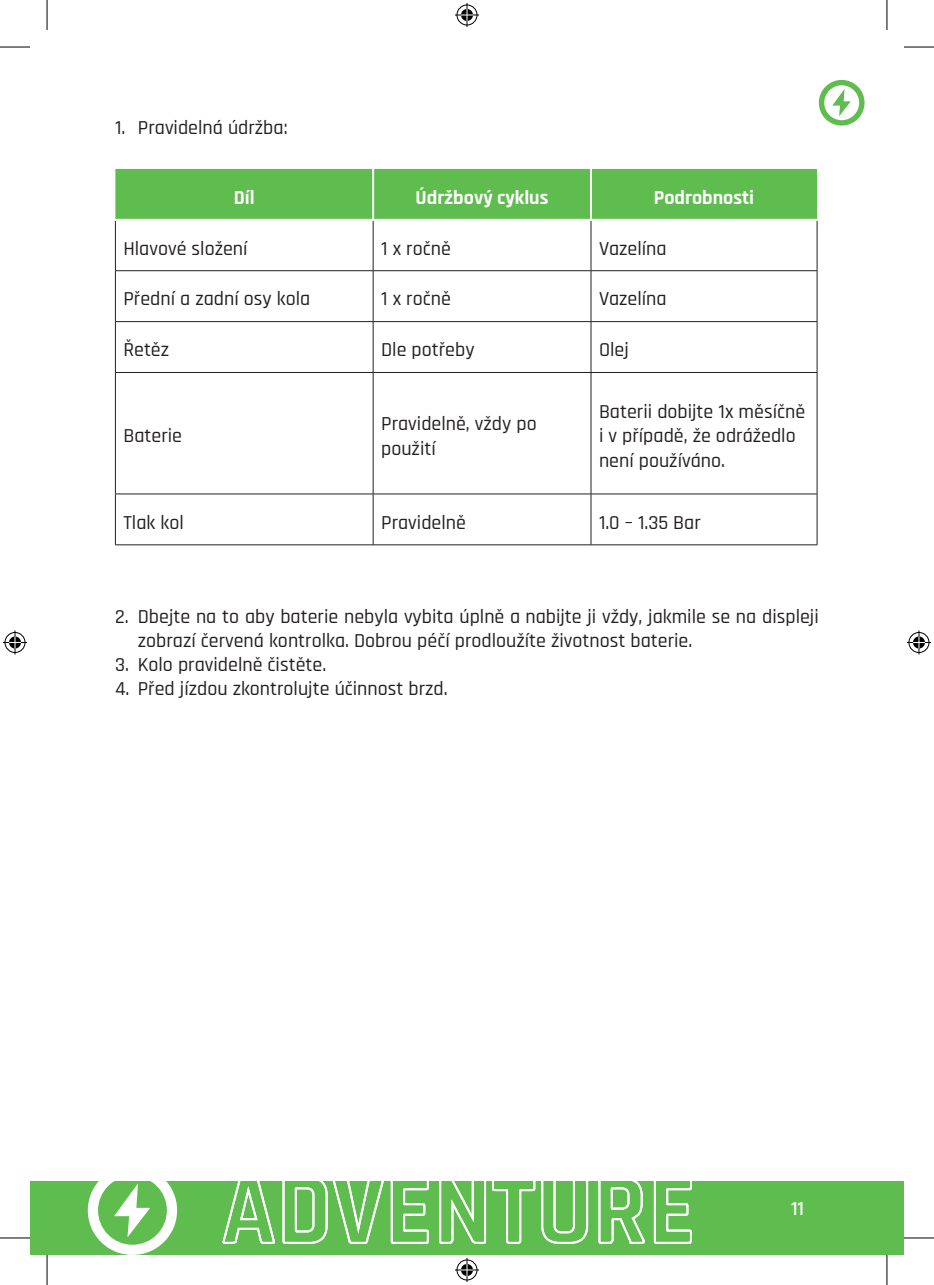
<style>
.page{position:relative;width:934px;height:1285px;background:#fff}
.page>*{position:absolute;margin:0;border:0;box-sizing:border-box;transform-origin:0 0}
.t1{font:500 20px/24px "Rajdhani";color:#231f20}
.t2{font:700 20px "Rajdhani";color:#fff}
.t3{font:600 20px "Rajdhani";color:#fff}
</style>
<div class="page">
<div style="left:115px;top:169px;width:701px;height:50px;background:#5fbc4f"></div>
<hr style="left:115px;top:221px;width:1px;height:49px;background:#231f20">
<hr style="left:372px;top:221px;width:1px;height:49px;background:#231f20">
<hr style="left:590px;top:221px;width:1px;height:49px;background:#231f20">
<hr style="left:816px;top:221px;width:1px;height:49px;background:#231f20">
<hr style="left:115px;top:270px;width:258px;height:1px;background:#231f20">
<hr style="left:115px;top:271px;width:1px;height:50px;background:#231f20">
<hr style="left:373px;top:270px;width:217px;height:1px;background:#231f20">
<hr style="left:372px;top:271px;width:1px;height:50px;background:#231f20">
<hr style="left:590px;top:270px;width:227px;height:1px;background:#231f20">
<hr style="left:590px;top:271px;width:1px;height:50px;background:#231f20">
<hr style="left:816px;top:271px;width:1px;height:50px;background:#231f20">
<hr style="left:115px;top:321px;width:258px;height:1px;background:#231f20">
<hr style="left:115px;top:322px;width:1px;height:50px;background:#231f20">
<hr style="left:373px;top:321px;width:217px;height:1px;background:#231f20">
<hr style="left:372px;top:322px;width:1px;height:50px;background:#231f20">
<hr style="left:590px;top:321px;width:227px;height:1px;background:#231f20">
<hr style="left:590px;top:322px;width:1px;height:50px;background:#231f20">
<hr style="left:816px;top:322px;width:1px;height:50px;background:#231f20">
<hr style="left:115px;top:372px;width:258px;height:1px;background:#231f20">
<hr style="left:115px;top:373px;width:1px;height:121px;background:#231f20">
<hr style="left:373px;top:372px;width:217px;height:1px;background:#231f20">
<hr style="left:372px;top:373px;width:1px;height:121px;background:#231f20">
<hr style="left:590px;top:372px;width:227px;height:1px;background:#231f20">
<hr style="left:590px;top:373px;width:1px;height:121px;background:#231f20">
<hr style="left:816px;top:373px;width:1px;height:121px;background:#231f20">
<hr style="left:115px;top:493px;width:258px;height:1px;background:#231f20">
<hr style="left:115px;top:494px;width:1px;height:50px;background:#231f20">
<hr style="left:373px;top:493px;width:217px;height:1px;background:#231f20">
<hr style="left:372px;top:494px;width:1px;height:50px;background:#231f20">
<hr style="left:590px;top:493px;width:227px;height:1px;background:#231f20">
<hr style="left:590px;top:494px;width:1px;height:50px;background:#231f20">
<hr style="left:816px;top:494px;width:1px;height:50px;background:#231f20">
<hr style="left:115px;top:544px;width:258px;height:1px;background:#231f20">
<hr style="left:373px;top:544px;width:217px;height:1px;background:#231f20">
<hr style="left:590px;top:544px;width:227px;height:1px;background:#231f20">
<hr style="left:372px;top:169px;width:2px;height:50px;background:#fff">
<hr style="left:589px;top:169px;width:2px;height:50px;background:#fff">
<div style="left:30px;top:1181px;width:873px;height:74px;background:#5fbc4f"></div>
<svg style="left:832px;top:89px;width:18px;height:27px"></svg>
<div style="left:818px;top:80px;width:46px;height:46px;border:5px solid #5fbc4f;border-radius:50%"></div>
<svg style="left:88px;top:1181px;width:89px;height:74px"></svg>
<svg style="left:222px;top:1181px;width:207px;height:63px"></svg>
<svg style="left:439px;top:1181px;width:150px;height:63px"></svg>
<svg style="left:598px;top:1181px;width:46px;height:63px"></svg>
<svg style="left:653px;top:1181px;width:39px;height:63px"></svg>
<hr style="left:0;top:47px;width:30px;height:1px;background:#000">
<hr style="left:903px;top:47px;width:30px;height:1px;background:#000">
<hr style="left:0;top:1237px;width:30px;height:1px;background:#000">
<hr style="left:903px;top:1237px;width:30px;height:1px;background:#000">
<hr style="left:47px;top:0;width:1px;height:30px;background:#000">
<hr style="left:47px;top:1255px;width:1px;height:30px;background:#000">
<hr style="left:886px;top:0;width:1px;height:30px;background:#000">
<hr style="left:886px;top:1255px;width:1px;height:30px;background:#000">
<svg style="left:455px;top:3px;width:24px;height:24px"></svg>
<svg style="left:455px;top:1258px;width:24px;height:24px"></svg>
<svg style="left:3px;top:630px;width:24px;height:24px"></svg>
<svg style="left:907px;top:630px;width:23px;height:24px"></svg>
<p class="t1" style="left:115px;top:116px;width:174px">1. Pravidelná údržba:</p>
<p class="t2" style="left:234px;top:185px;width:22px">Díl</p>
<p class="t2" style="left:415px;top:185px;width:134px">Údržbový cyklus</p>
<p class="t2" style="left:653px;top:185px;width:102px">Podrobnosti</p>
<p class="t1" style="left:123px;top:237px;width:126px">Hlavové složení</p>
<p class="t1" style="left:381px;top:237px;width:71px">1 x ročně</p>
<p class="t1" style="left:598px;top:237px;width:69px">Vazelína</p>
<p class="t1" style="left:123px;top:288px;width:188px">Přední a zadní osy kola</p>
<p class="t1" style="left:381px;top:288px;width:71px">1 x ročně</p>
<p class="t1" style="left:598px;top:288px;width:69px">Vazelína</p>
<p class="t1" style="left:123px;top:338px;width:47px">Řetěz</p>
<p class="t1" style="left:381px;top:338px;width:95px">Dle potřeby</p>
<p class="t1" style="left:598px;top:338px;width:31px">Olej</p>
<p class="t1" style="left:123px;top:425px;width:60px">Baterie</p>
<p class="t1" style="left:381px;top:413px;width:157px">Pravidelně, vždy po použití</p>
<p class="t1" style="left:598px;top:401px;width:208px">Baterii dobijte 1x měsíčně i v případě, že odrážedlo není používáno.</p>
<p class="t1" style="left:123px;top:511px;width:62px">Tlak kol</p>
<p class="t1" style="left:381px;top:511px;width:86px">Pravidelně</p>
<p class="t1" style="left:598px;top:511px;width:103px">1.0 – 1.35 Bar</p>
<p class="t1" style="left:138px;top:605px;width:682px;text-indent:-23px">2. Dbejte na to aby baterie nebyla vybita úplně a nabijte ji vždy, jakmile se na displeji zobrazí červená kontrolka. Dobrou péčí prodloužíte životnost baterie.</p>
<p class="t1" style="left:115px;top:653px;width:212px">3. Kolo pravidelně čistěte.</p>
<p class="t1" style="left:115px;top:677px;width:334px">4. Před jízdou zkontrolujte účinnost brzd.</p>
<p class="t3" style="left:790px;top:1197px;width:15px">11</p>
</div>
